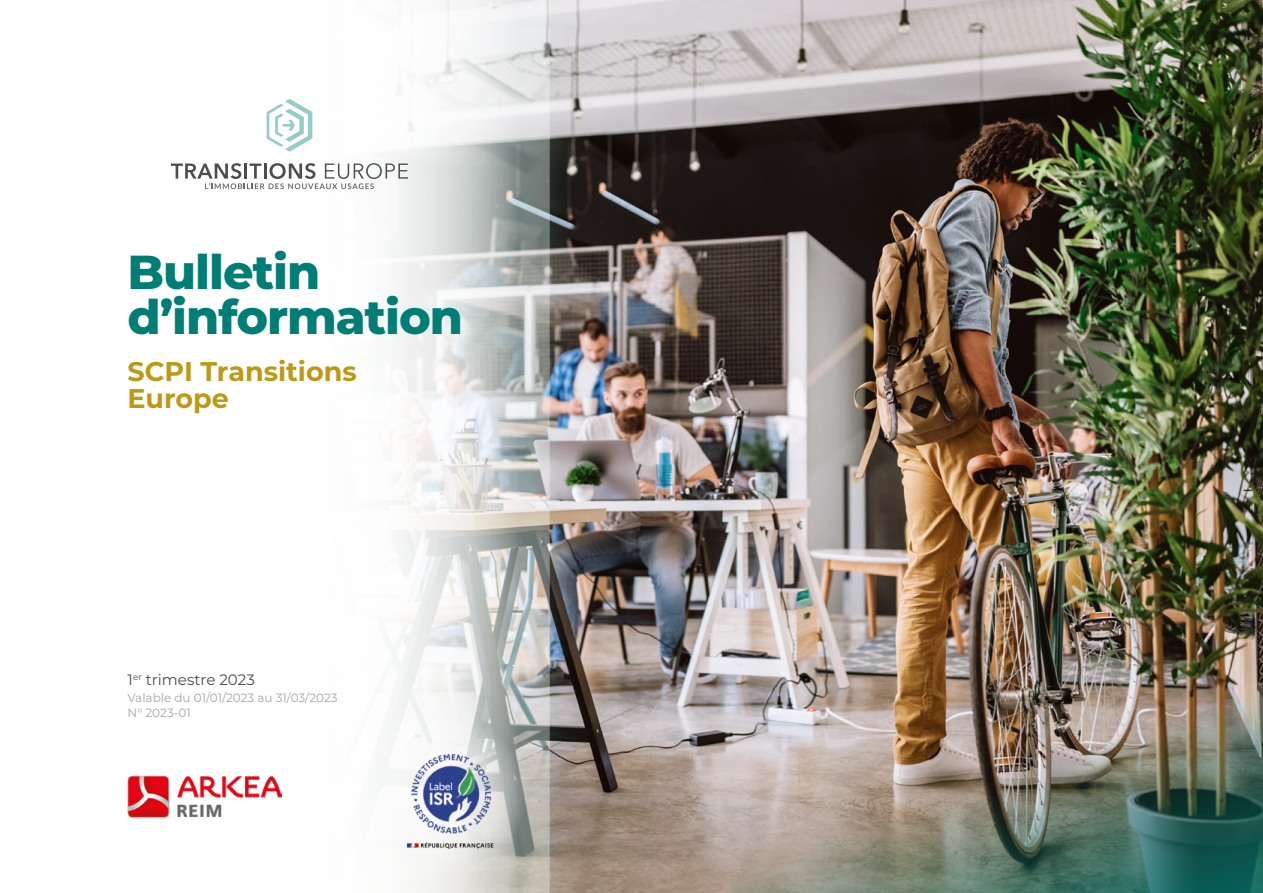
<style>
.page{position:relative;width:1263px;height:893px;background:#fff}
.page>*{position:absolute;margin:0;border:0;box-sizing:border-box;transform-origin:0 0}
.t1{font:800 47.7px/45.6px "Montserrat";letter-spacing:-.02em;color:#007e76}
.t2{font:700 27px/27px "Montserrat";color:#bd9916}
.t3{font:15.15px "Montserrat";color:#4b4b4d}
.t4{font:12px/15px "Montserrat";color:#a5a5a6}
</style>
<div class="page">
<img style="left:578px;top:0;width:685px;height:893px">
<img style="left:731px;top:643px;width:532px;height:250px">
<div style="left:0;top:0;width:578px;height:893px;background:#96ceca;opacity:.25"></div>
<svg style="left:0;top:0;width:550px;height:893px"></svg>
<img style="left:127px;top:774px;width:154px;height:45px">
<svg style="left:171px;top:163px;width:237px;height:26px"></svg>
<svg style="left:267px;top:99px;width:45px;height:53px"></svg>
<svg style="left:377px;top:719px;width:149px;height:149px;fill:#f5f6f5"></svg>
<img style="left:399px;top:742px;width:108px;height:117px">
<h1 class="t1" style="left:128px;top:246px;width:337px">Bulletin d’information</h1>
<h2 class="t2" style="left:128px;top:356px;width:231px">SCPI Transitions<br>Europe</h2>
<p class="t3" style="left:128px;top:670px;width:129px">1<sup>er</sup> trimestre 2023</p>
<p class="t4" style="left:128px;top:690px;width:211px">Valable du 01/01/2023 au 31/03/2023<br>N° 2023-01</p>
</div>
